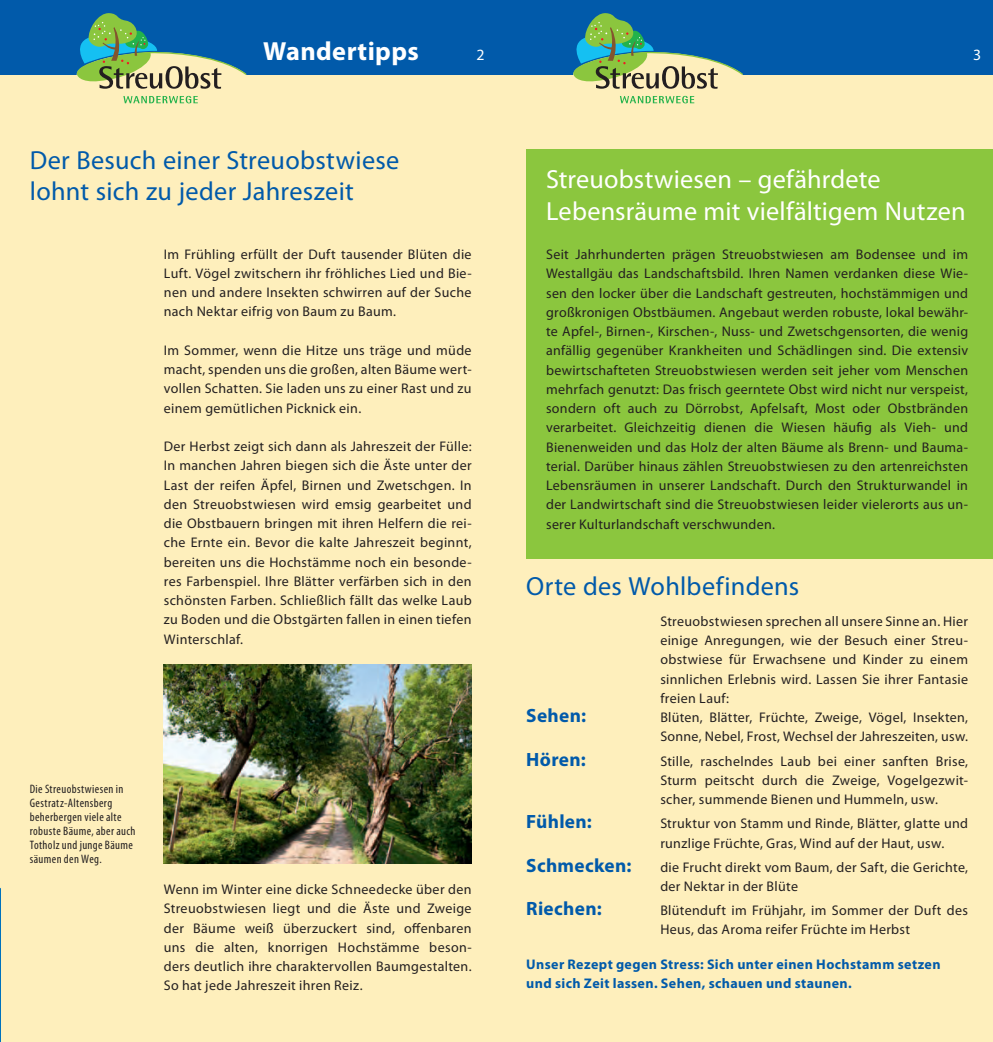
<style>
.page{position:relative;width:993px;height:1042px;background:#fff}
.page>*{position:absolute;margin:0;border:0;box-sizing:border-box;transform-origin:0 0}
.t1{font:26.25px/31.5px "Myriad Pro";letter-spacing:.01em;color:#015aaa}
.t2{font:26.25px/31.5px "Myriad Pro";letter-spacing:.005em;color:#fff}
.t3{font:700 26.25px "Myriad Pro";letter-spacing:.015em;color:#fff}
.t4{font:700 19.25px "Myriad Pro";letter-spacing:.015em;color:#015aaa}
.t5{font:15.75px "Myriad Pro";color:#fff}
.t6{font:14px/19.2px "Myriad Pro";letter-spacing:.02em;color:#231f20;text-align:justify}
.t7{font:700 14px/19.2px "Myriad Pro";letter-spacing:.03em;color:#015aaa}
.t8{font:condensed 12.25px/14px "Myriad Pro";letter-spacing:.03em;color:#231f20}
</style>
<div class="page">
<div style="left:0;top:74px;width:992px;height:968px;background:#feefbc"></div>
<div style="left:0;top:0;width:992px;height:74px;background:#015aaa"></div>
<svg style="left:0;top:887px;width:1px;height:155px"></svg>
<svg style="left:76px;top:13px;width:177px;height:90px"></svg>
<img style="left:164px;top:665px;width:307px;height:198px">
<svg style="left:572px;top:13px;width:177px;height:90px"></svg>
<div style="left:526px;top:149px;width:466px;height:409px;background:#8bc63e"></div>
<hr style="left:0;top:0;width:1px;height:208px;background:#fff">
<h1 class="t3" style="left:263px;top:34px;width:157px">Wandertipps</h1>
<p class="t5" style="left:476px;top:45px;width:10px">2</p>
<p class="t5" style="left:972px;top:45px;width:10px">3</p>
<h1 class="t1" style="left:30px;top:144px;width:371px">Der Besuch einer Streuobstwiese lohnt sich zu jeder Jahreszeit</h1>
<p class="t6" style="left:164px;top:244px;width:309px">Im Frühling erfüllt der Duft tausender Blüten die Luft. Vögel zwitschern ihr fröhliches Lied und Bie&shy;nen und andere Insekten schwirren auf der Suche nach Nektar eifrig von Baum zu Baum.</p>
<p class="t6" style="left:164px;top:340px;width:309px">Im Sommer, wenn die Hitze uns träge und müde macht, spenden uns die großen, alten Bäume wert&shy;vollen Schatten. Sie laden uns zu einer Rast und zu einem gemütlichen Picknick ein.</p>
<p class="t6" style="left:164px;top:436px;width:309px">Der Herbst zeigt sich dann als Jahreszeit der Fülle:<br>In manchen Jahren biegen sich die Äste unter der Last der reifen Äpfel, Birnen und Zwetschgen. In den Streuobstwiesen wird emsig gearbeitet und die Obstbauern bringen mit ihren Helfern die rei&shy;che Ernte ein. Bevor die kalte Jahreszeit beginnt, bereiten uns die Hochstämme noch ein besonde&shy;res Farbenspiel. Ihre Blätter verfärben sich in den schönsten Farben. Schließlich fällt das welke Laub zu Boden und die Obstgärten fallen in einen tiefen Winterschlaf.</p>
<p class="t8" style="left:30px;top:782px;width:107px">Die Streuobstwiesen in<br>Gestratz-Altensberg beherbergen viele alte robuste Bäume, aber auch<br>Totholz und junge Bäume säumen den Weg.</p>
<p class="t6" style="left:164px;top:879px;width:309px">Wenn im Winter eine dicke Schneedecke über den Streuobstwiesen liegt und die Äste und Zweige der Bäume weiß überzuckert sind, offenbaren uns die alten, knorrigen Hochstämme beson&shy;ders deutlich ihre charaktervollen Baumgestalten.<br>So hat jede Jahreszeit ihren Reiz.</p>
<h1 class="t2" style="left:546px;top:163px;width:421px">Streuobstwiesen – gefährdete<br>Lebensräume mit vielfältigem Nutzen</h1>
<p class="t6" style="left:546px;top:244px;width:423px">Seit Jahrhunderten prägen Streuobstwiesen am Bodensee und im Westallgäu das Landschaftsbild. Ihren Namen verdanken diese Wie&shy;sen den locker über die Landschaft gestreuten, hochstämmigen und großkronigen Obstbäumen. Angebaut werden robuste, lokal bewähr&shy;te Apfel-, Birnen-, Kirschen-, Nuss- und Zwetschgensorten, die wenig anfällig gegenüber Krankheiten und Schädlingen sind. Die extensiv bewirtschafteten Streuobstwiesen werden seit jeher vom Menschen mehrfach genutzt: Das frisch geerntete Obst wird nicht nur verspeist, sondern oft auch zu Dörrobst, Apfelsaft, Most oder Obstbränden verarbeitet. Gleichzeitig dienen die Wiesen häufig als Vieh- und Bienenweiden und das Holz der alten Bäume als Brenn- und Bauma&shy;terial. Darüber hinaus zählen Streuobstwiesen zu den artenreichsten Lebensräumen in unserer Landschaft. Durch den Strukturwandel in der Landwirtschaft sind die Streuobstwiesen leider vielerorts aus un&shy;serer Kulturlandschaft verschwunden.</p>
<h1 class="t1" style="left:526px;top:570px;width:274px">Orte des Wohlbefindens</h1>
<p class="t6" style="left:660px;top:611px;width:309px">Streuobstwiesen sprechen all unsere Sinne an. Hier einige Anregungen, wie der Besuch einer Streu&shy;obstwiese für Erwachsene und Kinder zu einem sinnlichen Erlebnis wird. Lassen Sie ihrer Fantasie freien Lauf:</p>
<h2 class="t4" style="left:526px;top:703px;width:61px">Sehen:</h2>
<p class="t6" style="left:660px;top:707px;width:309px">Blüten, Blätter, Früchte, Zweige, Vögel, Insekten,<br>Sonne, Nebel, Frost, Wechsel der Jahreszeiten, usw.</p>
<h2 class="t4" style="left:526px;top:746px;width:61px">Hören:</h2>
<p class="t6" style="left:660px;top:751px;width:309px">Stille, raschelndes Laub bei einer sanften Brise, Sturm peitscht durch die Zweige, Vogelgezwit&shy;scher, summende Bienen und Hummeln, usw.</p>
<h2 class="t4" style="left:526px;top:809px;width:67px">Fühlen:</h2>
<p class="t6" style="left:660px;top:814px;width:309px">Struktur von Stamm und Rinde, Blätter, glatte und runzlige Früchte, Gras, Wind auf der Haut, usw.</p>
<h2 class="t4" style="left:526px;top:852px;width:107px">Schmecken:</h2>
<p class="t6" style="left:660px;top:857px;width:309px">die Frucht direkt vom Baum, der Saft, die Gerichte, der Nektar in der Blüte</p>
<h2 class="t4" style="left:526px;top:896px;width:77px">Riechen:</h2>
<p class="t6" style="left:660px;top:900px;width:309px">Blütenduft im Frühjahr, im Sommer der Duft des<br>Heus, das Aroma reifer Früchte im Herbst</p>
<p class="t7" style="left:526px;top:954px;width:416px">Unser Rezept gegen Stress: Sich unter einen Hochstamm setzen und sich Zeit lassen. Sehen, schauen und staunen.</p>
</div>
